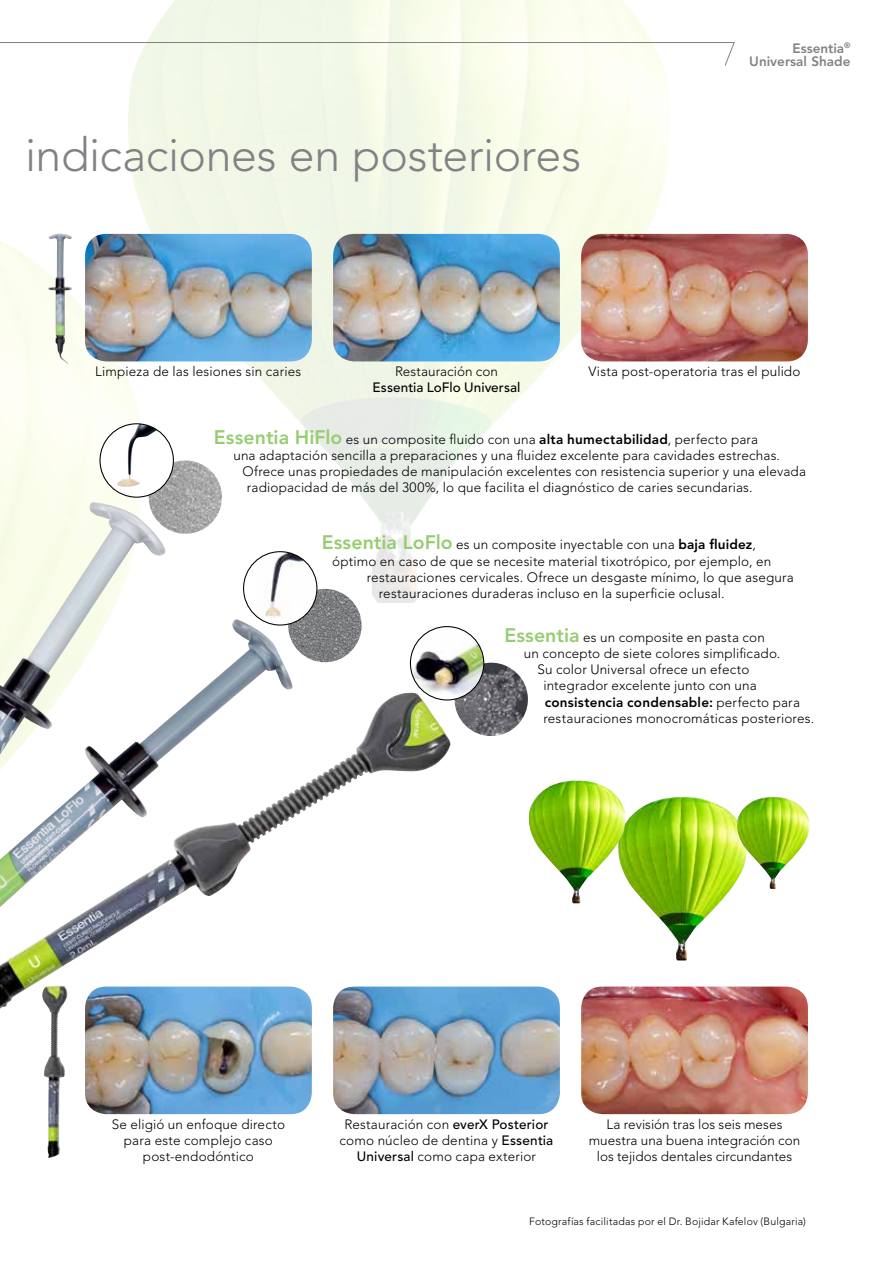
<style>
.page{position:relative;width:893px;height:1263px;background:#fff}
.page>*{position:absolute;margin:0;border:0;box-sizing:border-box;transform-origin:0 0}
.t1{font:300 46.5px "Avenir LT Std";letter-spacing:-.01em;color:#808285}
.t2{font:300 13.5px/16.2px "Avenir LT Std";letter-spacing:.01em;color:#000;text-align:center}
.t3{font:800 13.5px "Avenir LT Std";letter-spacing:.015em;color:#000}
.t4{font:800 13.5px/13.5px "Avenir LT Std";color:#808285;text-align:right}
.t5{font:500 13.5px "Avenir LT Std";letter-spacing:.005em;color:#000}
.t6{font:300 10.5px "Avenir LT Std";letter-spacing:.02em;color:#000}
.s1{font-weight:800;font-size:19.5px;color:#97cd72}
.s2{font-weight:800}
.s3{font-weight:300}
.s4{font-weight:500}
</style>
<div class="page">
<img style="left:0;top:241px;width:126px;height:261px">
<img style="left:126px;top:0;width:553px;height:603px">
<img style="left:85px;top:234px;width:227px;height:127px">
<img style="left:333px;top:234px;width:227px;height:127px">
<img style="left:581px;top:234px;width:227px;height:127px">
<img style="left:85px;top:986px;width:227px;height:128px">
<img style="left:333px;top:986px;width:227px;height:128px">
<img style="left:581px;top:986px;width:227px;height:128px">
<img style="left:48px;top:234px;width:24px;height:130px">
<img style="left:0;top:502px;width:168px;height:117px">
<img style="left:149px;top:460px;width:73px;height:74px;border-radius:37px">
<img style="left:288px;top:589px;width:74px;height:73px;border-radius:37px">
<img style="left:455px;top:663px;width:73px;height:73px;border-radius:37px">
<img style="left:410px;top:627px;width:74px;height:73px;border-radius:37px">
<div style="left:410px;top:626px;width:74px;height:74px;border:1px solid #000;border-radius:50%"></div>
<img style="left:0;top:619px;width:296px;height:288px">
<div style="left:244px;top:552px;width:73px;height:73px;background:#fff;border-radius:50%"></div>
<img style="left:256px;top:552px;width:61px;height:73px">
<div style="left:243px;top:551px;width:74px;height:74px;border:1px solid #000;border-radius:50%"></div>
<img style="left:627px;top:797px;width:110px;height:163px">
<img style="left:528px;top:780px;width:99px;height:123px">
<img style="left:737px;top:797px;width:73px;height:92px">
<div style="left:100px;top:424px;width:73px;height:73px;background:#fff;border-radius:50%"></div>
<img style="left:117px;top:424px;width:40px;height:63px">
<div style="left:99px;top:423px;width:75px;height:75px;border:1px solid #000;border-radius:50%"></div>
<img style="left:268px;top:693px;width:134px;height:115px">
<img style="left:42px;top:986px;width:17px;height:58px">
<svg style="left:0;top:42px;width:735px;height:25px"></svg>
<h1 class="t1" style="left:25px;top:128px;width:558px">indicaciones en posteriores</h1>
<p class="t4" style="left:749px;top:41px;width:103px">Essentia<sup>®<br></sup>Universal Shade</p>
<p class="t2" style="left:95px;top:363px;width:208px">Limpieza de las lesiones sin caries</p>
<p class="t2" style="left:395px;top:363px;width:104px">Restauración con</p>
<p class="t5" style="left:373px;top:380px;width:149px">Essentia LoFlo Universal</p>
<p class="t2" style="left:589px;top:363px;width:213px">Vista post-operatoria tras el pulido</p>
<p class="t2" style="left:214px;top:431px;width:546px"><span class="s1">Essentia HiFlo</span> es un composite fluido con una <span class="s2">alta humectabilidad</span>, perfecto para</p>
<p class="t2" style="left:233px;top:447px;width:548px">una adaptación sencilla a preparaciones y una fluidez excelente para cavidades estrechas.</p>
<p class="t2" style="left:242px;top:463px;width:565px">Ofrece unas propiedades de manipulación excelentes con resistencia superior y una elevada</p>
<p class="t2" style="left:247px;top:479px;width:507px">radiopacidad de más del 300%, lo que facilita el diagnóstico de caries secundarias.</p>
<p class="t2" style="left:322px;top:537px;width:436px"><span class="s1">Essentia LoFlo</span> es un composite inyectable con una <span class="s2">baja fluidez</span>,</p>
<p class="t2" style="left:332px;top:553px;width:440px">óptimo en caso de que se necesite material tixotrópico, por ejemplo, en</p>
<p class="t2" style="left:367px;top:569px;width:429px">restauraciones cervicales. Ofrece un desgaste mínimo, lo que asegura</p>
<p class="t2" style="left:379px;top:585px;width:347px">restauraciones duraderas incluso en la superficie oclusal.</p>
<p class="t2" style="left:504px;top:629px;width:262px"><span class="s1">Essentia</span> es un composite en pasta con</p>
<p class="t2" style="left:524px;top:645px;width:258px">un concepto de siete colores simplificado.</p>
<p class="t2" style="left:537px;top:661px;width:214px">Su color Universal ofrece un efecto</p>
<p class="t2" style="left:543px;top:678px;width:215px">integrador excelente junto con una</p>
<p class="t3" style="left:545px;top:694px;width:257px">consistencia condensable: <span class="s3">perfecto para</span></p>
<p class="t2" style="left:543px;top:710px;width:272px">restauraciones monocromáticas posteriores.</p>
<p class="t2" style="left:112px;top:1116px;width:175px">Se eligió un enfoque directo para este complejo caso post-endodóntico</p>
<p class="t2" style="left:340px;top:1116px;width:215px">Restauración con <span class="s4">everX Posterior </span>como núcleo de dentina y <span class="s4">Essentia<br>Universal</span> como capa exterior</p>
<p class="t2" style="left:589px;top:1116px;width:213px">La revisión tras los seis meses muestra una buena integración con los tejidos dentales circundantes</p>
<p class="t6" style="left:529px;top:1215px;width:278px">Fotografías facilitadas por el Dr. Bojidar Kafelov (Bulgaria)</p>
</div>
